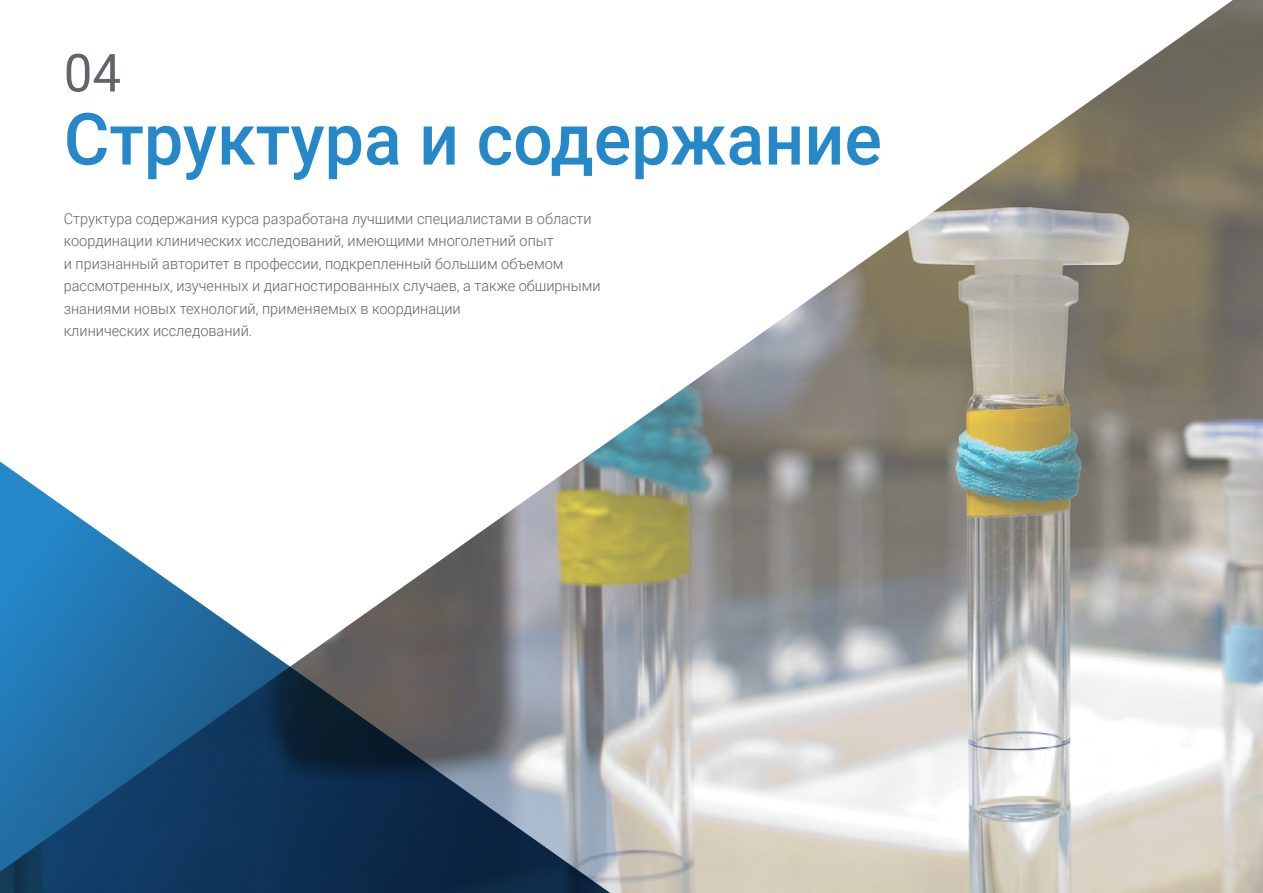
<style>
.page{position:relative;width:1263px;height:893px;background:#fff}
.page>*{position:absolute;margin:0;border:0;box-sizing:border-box;transform-origin:0 0}
.t1{font:500 72px "Roboto";color:#2488c9}
.t2{font:52.5px "Roboto";color:#61646a}
.t3{font:300 15px/22.5px "Roboto";color:#61646a}
</style>
<div class="page">
<img style="left:602px;top:0;width:661px;height:893px">
<svg style="left:0;top:446px;width:640px;height:447px"></svg>
<h2 class="t2" style="left:64px;top:36px;width:59px">04</h2>
<h1 class="t1" style="left:64px;top:89px;width:820px">Структура и содержание</h1>
<p class="t3" style="left:64px;top:207px;width:538px">Структура содержания курса разработана лучшими специалистами в области координации клинических исследований, имеющими многолетний опыт<br>и признанный авторитет в профессии, подкрепленный большим объемом рассмотренных, изученных и диагностированных случаев, а также обширными знаниями новых технологий, применяемых в координации<br>клинических исследований.</p>
</div>
